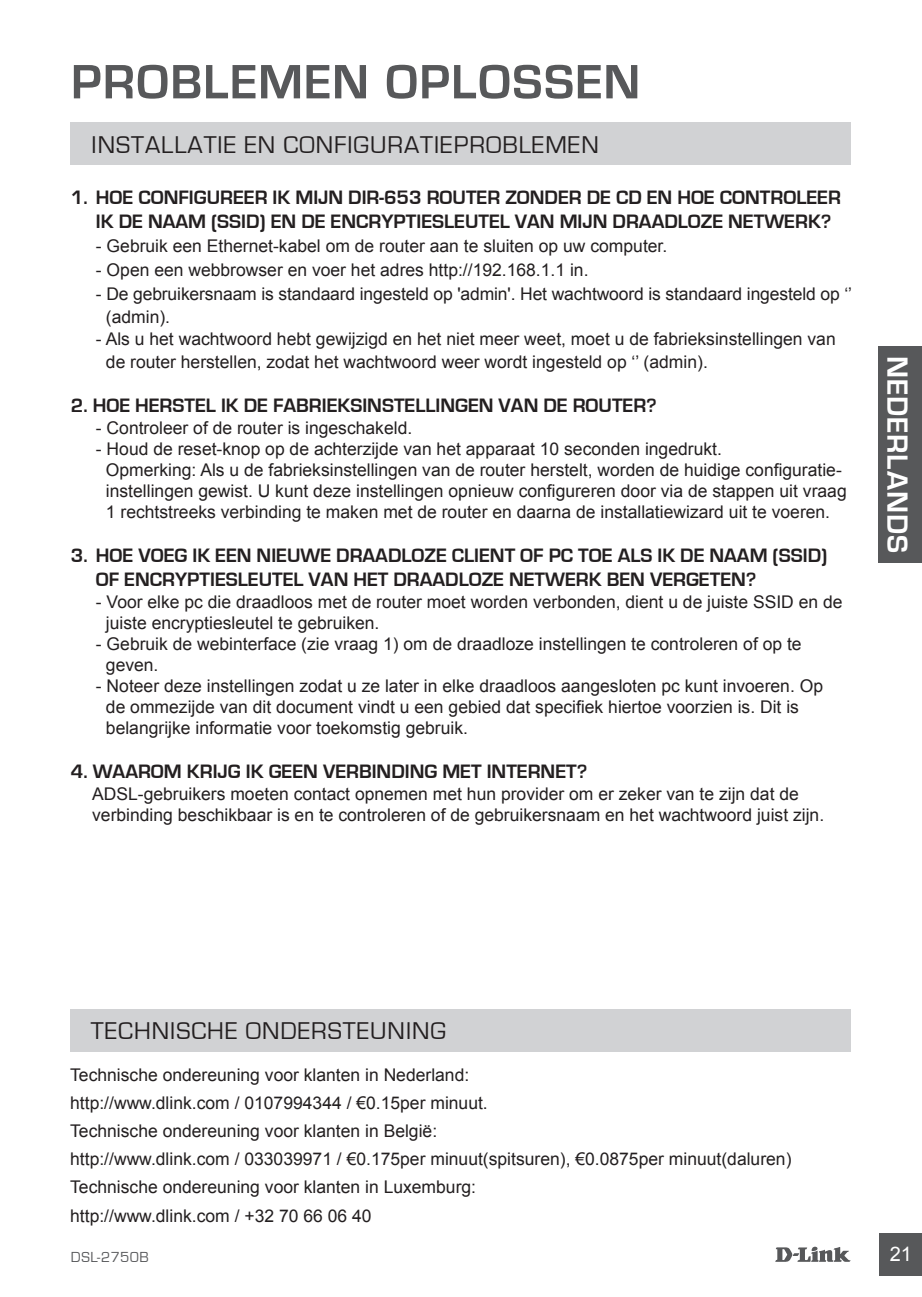
<style>
.page{position:relative;width:922px;height:1297px;background:#fff}
.page>*{position:absolute;margin:0;border:0;box-sizing:border-box;transform-origin:0 0}
.t1{font:700 50px "Eurostile";letter-spacing:.03em;color:#57585a}
.t2{font:700 30px "Eurostile";letter-spacing:.025em;color:#fff}
.t3{font:25px "Eurostile";letter-spacing:.04em;color:#231f20}
.t4{font:700 20px/24px "Eurostile";color:#231f20}
.t5{font:20px "Arial";color:#fff}
.t6{font:17.5px/21px "Arial";color:#231f20}
.t7{font:15px "Eurostile";letter-spacing:.035em;color:#57585a}
</style>
<div class="page">
<svg style="left:775px;top:1246px;width:75px;height:16px"></svg>
<div style="left:879px;top:1233px;width:42px;height:43px;background:#57585a"></div>
<div style="left:878px;top:346px;width:43px;height:216px;background:#57585a"></div>
<div style="left:71px;top:122px;width:779px;height:43px;background:#d1d2d4"></div>
<div style="left:70px;top:1009px;width:780px;height:42px;background:#d1d2d4"></div>
<h1 class="t1" style="left:71px;top:55px;width:570px">PROBLEMEN OPLOSSEN</h1>
<h3 class="t3" style="left:92px;top:131px;width:508px">INSTALLATIE EN CONFIGURATIEPROBLEMEN</h3>
<p class="t4" style="left:96px;top:186px;width:746px;text-indent:-25px">1. HOE CONFIGUREER IK MIJN DIR-653 ROUTER ZONDER DE CD EN HOE CONTROLEER<br>IK DE NAAM (SSID) EN DE ENCRYPTIESLEUTEL VAN MIJN DRAADLOZE NETWERK?</p>
<p class="t6" style="left:96px;top:236px;width:573px">- Gebruik een Ethernet-kabel om de router aan te sluiten op uw computer.</p>
<p class="t6" style="left:96px;top:260px;width:494px">- Open een webbrowser en voer het adres http://192.168.1.1 in.</p>
<p class="t6" style="left:106px;top:283px;width:747px;line-height:22.8px;text-indent:-10px">- De gebruikersnaam is standaard ingesteld op 'admin'. Het wachtwoord is standaard ingesteld op ‘’ (admin).</p>
<p class="t6" style="left:106px;top:328px;width:731px;line-height:22.8px;text-indent:-10px">- Als u het wachtwoord hebt gewijzigd en het niet meer weet, moet u de fabrieksinstellingen van de router herstellen, zodat het wachtwoord weer wordt ingesteld op ‘’ (admin).</p>
<p class="t4" style="left:71px;top:393px;width:587px">2. HOE HERSTEL IK DE FABRIEKSINSTELLINGEN VAN DE ROUTER?</p>
<p class="t6" style="left:96px;top:417px;width:318px">- Controleer of de router is ingeschakeld.</p>
<p class="t6" style="left:106px;top:438px;width:742px;text-indent:-10px">- Houd de reset-knop op de achterzijde van het apparaat 10 seconden ingedrukt.<br>Opmerking: Als u de fabrieksinstellingen van de router herstelt, worden de huidige configuratie&shy;instellingen gewist. U kunt deze instellingen opnieuw configureren door via de stappen uit vraag 1 rechtstreeks verbinding te maken met de router en daarna de installatiewizard uit te voeren.</p>
<p class="t4" style="left:96px;top:543px;width:732px;text-indent:-25px">3. HOE VOEG IK EEN NIEUWE DRAADLOZE CLIENT OF PC TOE ALS IK DE NAAM (SSID)<br>OF ENCRYPTIESLEUTEL VAN HET DRAADLOZE NETWERK BEN VERGETEN?</p>
<p class="t6" style="left:106px;top:591px;width:738px;text-indent:-10px">- Voor elke pc die draadloos met de router moet worden verbonden, dient u de juiste SSID en de juiste encryptiesleutel te gebruiken.</p>
<p class="t6" style="left:106px;top:633px;width:697px;text-indent:-10px">- Gebruik de webinterface (zie vraag 1) om de draadloze instellingen te controleren of op te geven.</p>
<p class="t6" style="left:106px;top:675px;width:718px;text-indent:-10px">- Noteer deze instellingen zodat u ze later in elke draadloos aangesloten pc kunt invoeren. Op de ommezijde van dit document vindt u een gebied dat specifiek hiertoe voorzien is. Dit is belangrijke informatie voor toekomstig gebruik.</p>
<p class="t4" style="left:71px;top:759px;width:518px">4. WAAROM KRIJG IK GEEN VERBINDING MET INTERNET?</p>
<p class="t6" style="left:92px;top:783px;width:733px">ADSL-gebruikers moeten contact opnemen met hun provider om er zeker van te zijn dat de verbinding beschikbaar is en te controleren of de gebruikersnaam en het wachtwoord juist zijn.</p>
<h2 class="t2" style="left:913px;top:356px;width:198px;rotate:90deg">NEDERLANDS</h2>
<h3 class="t3" style="left:91px;top:1017px;width:356px">TECHNISCHE ONDERSTEUNING</h3>
<p class="t6" style="left:70px;top:1061px;width:722px;line-height:28px">Technische ondereuning voor klanten in Nederland:<br>http://www.dlink.com / 0107994344 / €0.15per minuut.<br>Technische ondereuning voor klanten in België:<br>http://www.dlink.com / 033039971 / €0.175per minuut(spitsuren), €0.0875per minuut(daluren)<br>Technische ondereuning voor klanten in Luxemburg:<br>http://www.dlink.com / +32 70 66 06 40</p>
<p class="t7" style="left:71px;top:1249px;width:79px">DSL-2750B</p>
<p class="t5" style="left:889px;top:1241px;width:24px">21</p>
</div>
